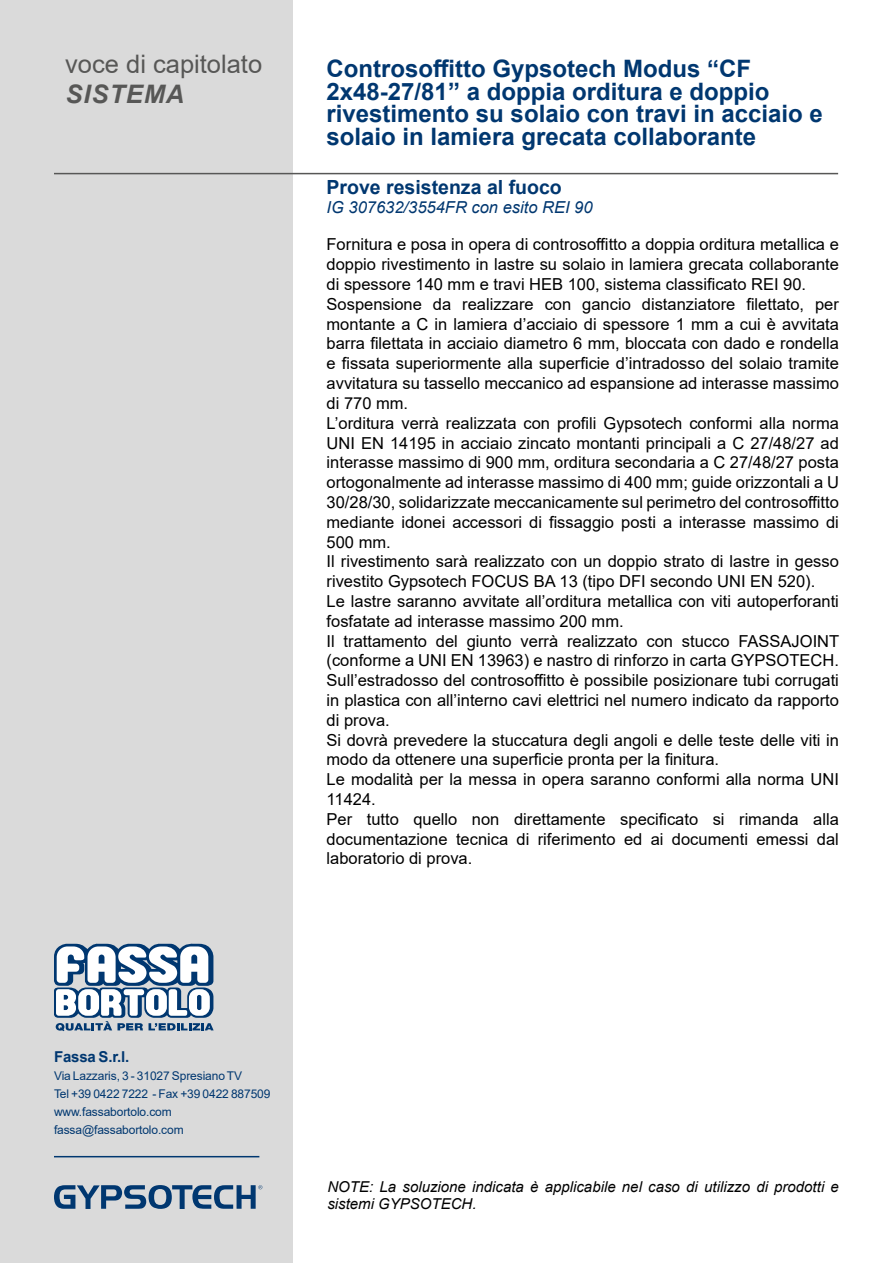
<style>
.page{position:relative;width:893px;height:1263px;background:#fff}
.page>*{position:absolute;margin:0;border:0;box-sizing:border-box;transform-origin:0 0}
.t1{font:25.5px "Arial";color:#575756}
.t2{font:italic 700 25.5px "Arial";letter-spacing:.035em;color:#575756}
.t3{font:700 24px/22.5px "Arial";color:#003770}
.t4{font:700 19.5px "Arial";color:#003770}
.t5{font:16.5px/19.8px "Arial";color:#000}
.t6{font:italic 16.5px "Arial";color:#003770}
.t7{font:italic 15px/16.5px "Arial";color:#000}
.t8{font:700 15px "Arial";letter-spacing:-.01em;color:#003770}
.t9{font:12px/18px "Arial";letter-spacing:-.01em;color:#003770}
</style>
<div class="page">
<div style="left:0;top:0;width:293px;height:1263px;background:#dadada"></div>
<svg style="left:54px;top:943px;width:160px;height:88px"></svg>
<svg style="left:54px;top:1185px;width:208px;height:24px"></svg>
<hr style="left:54px;top:1156px;width:205px;height:1px;background:#003770">
<hr style="left:54px;top:173px;width:784px;height:1px;background:#575756">
<h1 class="t1" style="left:65px;top:46px;width:199px">voce di capitolato</h1>
<h1 class="t2" style="left:66px;top:77px;width:120px">SISTEMA</h1>
<h2 class="t3" style="left:327px;top:58px;width:498px">Controsoffitto Gypsotech Modus “CF 2x48-27/81” a doppia orditura e doppio rivestimento su solaio con travi in acciaio e solaio in lamiera grecata collaborante</h2>
<p class="t4" style="left:327px;top:173px;width:237px">Prove resistenza al fuoco</p>
<p class="t6" style="left:327px;top:197px;width:267px">IG 307632/3554FR con esito REI 90</p>
<p class="t5" style="left:327px;top:235px;width:514px">Fornitura e posa in opera di controsoffitto a doppia orditura metallica e doppio rivestimento in lastre su solaio in lamiera grecata collaborante di spessore 140 mm e travi HEB 100, sistema classificato REI 90.<br>Sospensione da realizzare con gancio distanziatore filettato, per montante a C in lamiera d’acciaio di spessore 1 mm a cui è avvitata barra filettata in acciaio diametro 6 mm, bloccata con dado e rondella e fissata superiormente alla superficie d’intradosso del solaio tramite avvitatura su tassello meccanico ad espansione ad interasse massimo di 770 mm.<br>L’orditura verrà realizzata con profili Gypsotech conformi alla norma UNI EN 14195 in acciaio zincato montanti principali a C 27/48/27 ad interasse massimo di 900 mm, orditura secondaria a C 27/48/27 posta ortogonalmente ad interasse massimo di 400 mm; guide orizzontali a U 30/28/30, solidarizzate meccanicamente sul perimetro del controsoffitto mediante idonei accessori di fissaggio posti a interasse massimo di 500 mm.<br>Il rivestimento sarà realizzato con un doppio strato di lastre in gesso rivestito Gypsotech FOCUS BA 13 (tipo DFI secondo UNI EN 520).<br>Le lastre saranno avvitate all’orditura metallica con viti autoperforanti fosfatate ad interasse massimo 200 mm.<br>Il trattamento del giunto verrà realizzato con stucco FASSAJOINT (conforme a UNI EN 13963) e nastro di rinforzo in carta GYPSOTECH.<br>Sull’estradosso del controsoffitto è possibile posizionare tubi corrugati in plastica con all’interno cavi elettrici nel numero indicato da rapporto di prova.<br>Si dovrà prevedere la stuccatura degli angoli e delle teste delle viti in modo da ottenere una superficie pronta per la finitura.<br>Le modalità per la messa in opera saranno conformi alla norma UNI 11424.<br>Per tutto quello non direttamente specificato si rimanda alla documentazione tecnica di riferimento ed ai documenti emessi dal laboratorio di prova.</p>
<p class="t8" style="left:54px;top:1046px;width:77px">Fassa S.r.l.</p>
<p class="t9" style="left:54px;top:1067px;width:218px">Via Lazzaris, 3 - 31027 Spresiano TV<br>Tel +39 0422 7222 - Fax +39 0422 887509 www.fassabortolo.com fassa@fassabortolo.com</p>
<p class="t7" style="left:327px;top:1179px;width:513px">NOTE: La soluzione indicata è applicabile nel caso di utilizzo di prodotti e sistemi GYPSOTECH.</p>
</div>
